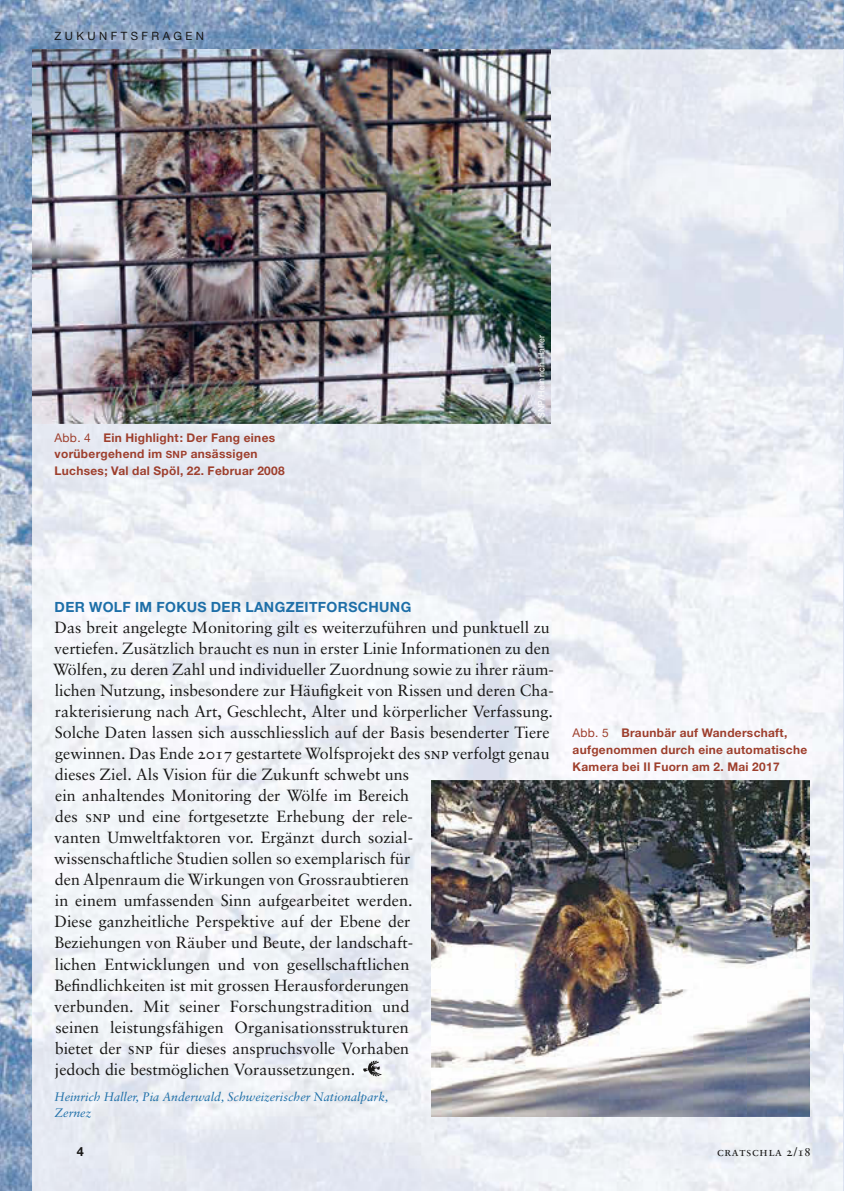
<style>
.page{position:relative;width:844px;height:1191px;background:#fff}
.page>*{position:absolute;margin:0;border:0;box-sizing:border-box;transform-origin:0 0}
.t1{font:16.1px/21px "Sabon LT Pro";color:#181716}
.t2{font:700 14px "Helvetica Neue LT Std";letter-spacing:.025em;color:#1e6fa8}
.t3{font:700 12.6px "Helvetica Neue LT Std";color:#181716}
.t4{font:italic 12.25px/15.8px "Sabon LT Pro";color:#1e6fa8}
.t5{font:12.25px "Sabon LT Pro";letter-spacing:.05em;color:#181716}
.t6{font:700 11.9px/16.6px "Helvetica Neue LT Std";letter-spacing:.025em;color:#9e3f2d}
.t7{font:11.38px "Helvetica Neue LT Std";letter-spacing:.3em;color:#181716}
.t8{font:8.75px "Helvetica Neue";letter-spacing:.035em;color:#fff}
.s1{font-weight:400}
.s2{font-size:9.97px}
</style>
<div class="page">
<img style="left:0;top:0;width:843px;height:1191px">
<img style="left:32px;top:50px;width:811px;height:1141px">
<svg style="left:363px;top:1060px;width:18px;height:16px"></svg>
<img style="left:432px;top:780px;width:377px;height:336px">
<img style="left:32px;top:50px;width:518px;height:373px">
<img style="left:843px;top:0;width:1px;height:50px">
<img style="left:843px;top:50px;width:1px;height:1141px">
<p class="t7" style="left:55px;top:29px;width:151px">ZUKUNFTSFRAGEN</p>
<p class="t6" style="left:55px;top:429px;width:231px"><span class="s1">Abb. 4</span> Ein Highlight: Der Fang eines vorübergehend im <span class="s2">SNP</span> ansässigen<br>Luchses; Val dal Spöl, 22. Februar 2008</p>
<p class="t8" style="left:535px;top:418px;width:85px;rotate:-90deg">SNP/Heinrich Haller</p>
<p class="t2" style="left:55px;top:598px;width:358px">DER WOLF IM FOKUS DER LANGZEITFORSCHUNG</p>
<p class="t1" style="left:53px;top:617px;width:502px">Das breit angelegte Monitoring gilt es weiterzuführen und punktuell zu vertiefen. Zusätzlich braucht es nun in erster Linie Informationen zu den Wölfen, zu deren Zahl und individueller Zuordnung sowie zu ihrer räum&shy;lichen Nutzung, insbesondere zur Häufigkeit von Rissen und deren Cha&shy;rakterisierung nach Art, Geschlecht, Alter und körperlicher Verfassung.<br>Solche Daten lassen sich ausschliesslich auf der Basis besenderter Tiere gewinnen. Das Ende 2017 gestartete Wolfsprojekt des snp verfolgt genau dieses Ziel. Als Vision für die Zukunft schwebt uns<br>ein anhaltendes Monitoring der Wölfe im Bereich<br>des snp und eine fortgesetzte Erhebung der rele-<br>vanten Umweltfaktoren vor. Ergänzt durch sozial-<br>wissenschaftliche Studien sollen so exemplarisch für<br>den Alpenraum die Wirkungen von Grossraubtieren<br>in einem umfassenden Sinn aufgearbeitet werden.<br>Diese ganzheitliche Perspektive auf der Ebene der<br>Beziehungen von Räuber und Beute, der landschaft-<br>lichen Entwicklungen und von gesellschaftlichen<br>Befindlichkeiten ist mit grossen Herausforderungen<br>verbunden. Mit seiner Forschungstradition und<br>seinen leistungsfähigen Organisationsstrukturen<br>bietet der snp für dieses anspruchsvolle Vorhaben<br>jedoch die bestmöglichen Voraussetzungen.</p>
<p class="t4" style="left:54px;top:1088px;width:335px">Heinrich Haller, Pia Anderwald, Schweizerischer Nationalpark,<br>Zernez</p>
<p class="t6" style="left:572px;top:724px;width:236px"><span class="s1">Abb. 5</span> Braunbär auf Wanderschaft, aufgenommen durch eine automatische<br>Kamera bei Il Fuorn am 2. Mai 2017</p>
<p class="t3" style="left:77px;top:1143px;width:9px">4</p>
<p class="t5" style="left:717px;top:1144px;width:95px">cratschla 2/18</p>
</div>
